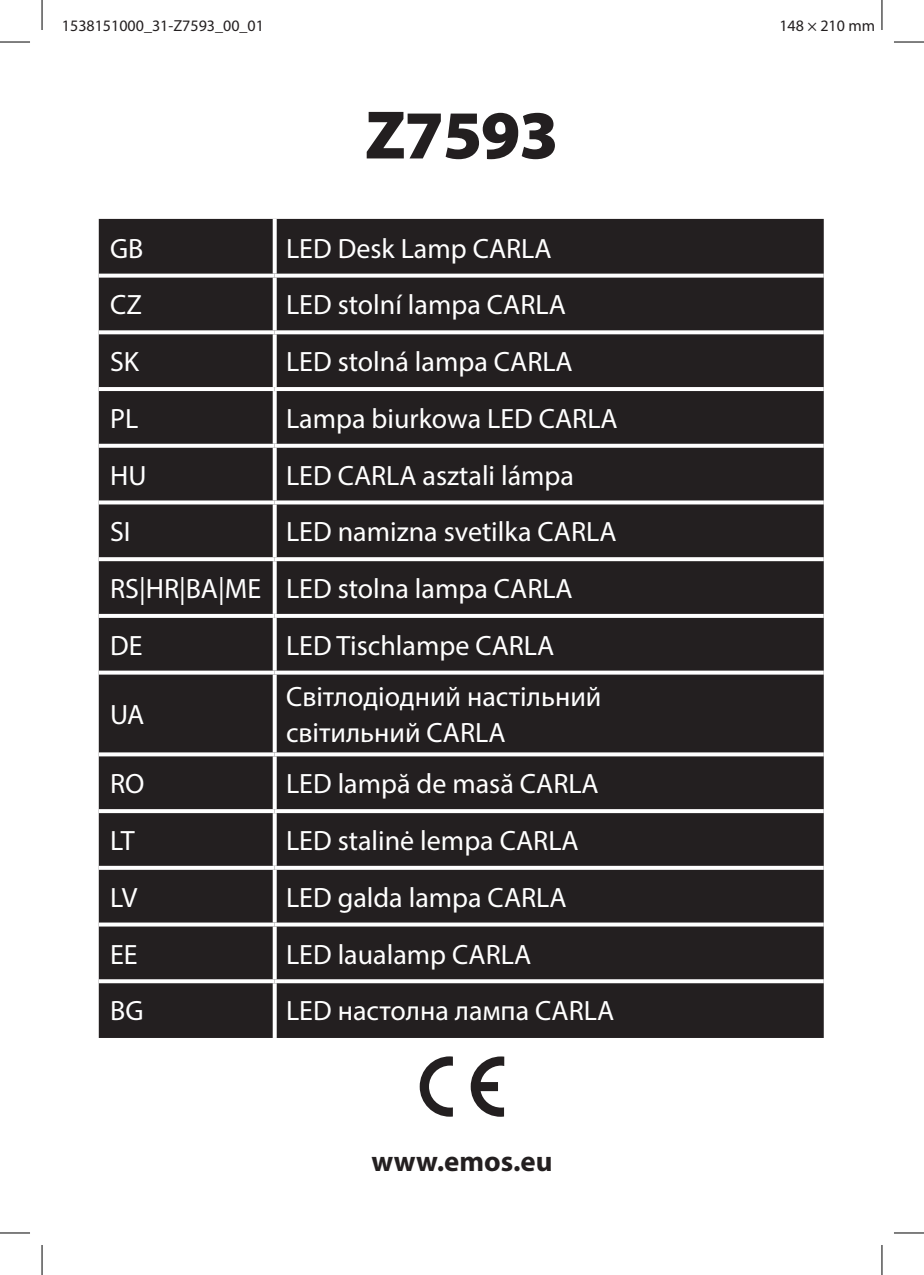
<style>
.page{position:relative;width:924px;height:1275px;background:#fff}
.page>*{position:absolute;margin:0;border:0;box-sizing:border-box;transform-origin:0 0}
.t1{font:900 69px "Myriad Pro";letter-spacing:-.02em;color:#231f20}
.t2{font:700 28.8px "Myriad Pro";color:#231f20}
.t3{font:28px/56.6px "Myriad Pro";color:#fff}
.t4{font:16px "Myriad Pro";color:#231f20}
</style>
<div class="page">
<div style="left:99px;top:219px;width:724px;height:819px;background:#231f20"></div>
<svg style="left:272px;top:219px;width:4px;height:55px"></svg>
<svg style="left:99px;top:274px;width:175px;height:4px"></svg>
<svg style="left:274px;top:274px;width:549px;height:4px"></svg>
<svg style="left:272px;top:278px;width:4px;height:52px"></svg>
<svg style="left:99px;top:330px;width:175px;height:4px"></svg>
<svg style="left:274px;top:330px;width:549px;height:4px"></svg>
<svg style="left:272px;top:334px;width:4px;height:53px"></svg>
<hr style="left:99px;top:387px;width:175px;height:4px;background:#fff">
<hr style="left:274px;top:387px;width:549px;height:4px;background:#fff">
<svg style="left:272px;top:391px;width:4px;height:53px"></svg>
<svg style="left:99px;top:444px;width:175px;height:4px"></svg>
<svg style="left:274px;top:444px;width:549px;height:4px"></svg>
<svg style="left:272px;top:448px;width:4px;height:52px"></svg>
<svg style="left:99px;top:500px;width:175px;height:4px"></svg>
<svg style="left:274px;top:500px;width:549px;height:4px"></svg>
<svg style="left:272px;top:504px;width:4px;height:53px"></svg>
<svg style="left:99px;top:557px;width:175px;height:4px"></svg>
<svg style="left:274px;top:557px;width:549px;height:4px"></svg>
<svg style="left:272px;top:561px;width:4px;height:53px"></svg>
<svg style="left:99px;top:614px;width:175px;height:4px"></svg>
<svg style="left:274px;top:614px;width:549px;height:4px"></svg>
<svg style="left:272px;top:618px;width:4px;height:52px"></svg>
<svg style="left:99px;top:670px;width:175px;height:4px"></svg>
<svg style="left:274px;top:670px;width:549px;height:4px"></svg>
<svg style="left:272px;top:674px;width:4px;height:78px"></svg>
<svg style="left:99px;top:752px;width:175px;height:4px"></svg>
<svg style="left:274px;top:752px;width:549px;height:4px"></svg>
<svg style="left:272px;top:756px;width:4px;height:53px"></svg>
<svg style="left:99px;top:809px;width:175px;height:4px"></svg>
<svg style="left:274px;top:809px;width:549px;height:4px"></svg>
<svg style="left:272px;top:813px;width:4px;height:53px"></svg>
<svg style="left:99px;top:866px;width:175px;height:4px"></svg>
<svg style="left:274px;top:866px;width:549px;height:4px"></svg>
<svg style="left:272px;top:870px;width:4px;height:52px"></svg>
<svg style="left:99px;top:922px;width:175px;height:4px"></svg>
<svg style="left:274px;top:922px;width:549px;height:4px"></svg>
<svg style="left:272px;top:926px;width:4px;height:53px"></svg>
<svg style="left:99px;top:979px;width:175px;height:4px"></svg>
<svg style="left:274px;top:979px;width:549px;height:4px"></svg>
<svg style="left:272px;top:983px;width:4px;height:55px"></svg>
<svg style="left:419px;top:1056px;width:85px;height:60px"></svg>
<hr style="left:0;top:42px;width:30px;height:1px;background:#000">
<hr style="left:893px;top:42px;width:30px;height:1px;background:#000">
<hr style="left:0;top:1232px;width:30px;height:1px;background:#000">
<hr style="left:893px;top:1232px;width:30px;height:1px;background:#000">
<hr style="left:42px;top:0;width:1px;height:30px;background:#000">
<hr style="left:42px;top:1245px;width:1px;height:30px;background:#000">
<hr style="left:881px;top:0;width:1px;height:30px;background:#000">
<hr style="left:881px;top:1245px;width:1px;height:30px;background:#000">
<p class="t4" style="left:62px;top:16px;width:203px">1538151000_31-Z7593_00_01</p>
<p class="t4" style="left:779px;top:16px;width:97px">148 × 210 mm</p>
<h1 class="t1" style="left:365px;top:89px;width:195px">Z7593</h1>
<p class="t3" style="left:110px;top:220px;width:35px">GB</p>
<p class="t3" style="left:286px;top:220px;width:267px">LED Desk Lamp CARLA</p>
<p class="t3" style="left:110px;top:276px;width:33px">CZ</p>
<p class="t3" style="left:286px;top:276px;width:281px">LED stolní lampa CARLA</p>
<p class="t3" style="left:110px;top:333px;width:30px">SK</p>
<p class="t3" style="left:286px;top:333px;width:288px">LED stolná lampa CARLA</p>
<p class="t3" style="left:110px;top:390px;width:30px">PL</p>
<p class="t3" style="left:286px;top:390px;width:333px">Lampa biurkowa LED CARLA</p>
<p class="t3" style="left:110px;top:446px;width:38px">HU</p>
<p class="t3" style="left:286px;top:446px;width:289px">LED CARLA asztali lámpa</p>
<p class="t3" style="left:110px;top:503px;width:22px">SI</p>
<p class="t3" style="left:110px;top:503px;width:507px;text-indent:176px">LED namizna svetilka CARLA<br>RS|HR|BA|ME LED stolna lampa CARLA<br>DE</p>
<p class="t3" style="left:286px;top:616px;width:269px">LED Tischlampe CARLA</p>
<p class="t3" style="left:110px;top:686px;width:36px">UA</p>
<p class="t3" style="left:286px;top:678px;width:317px;line-height:36.4px">Світлодіодний настільний світильний CARLA</p>
<p class="t3" style="left:110px;top:755px;width:36px">RO</p>
<p class="t3" style="left:286px;top:755px;width:314px">LED lampă de masă CARLA</p>
<p class="t3" style="left:110px;top:812px;width:26px">LT</p>
<p class="t3" style="left:286px;top:812px;width:294px">LED stalinė lempa CARLA</p>
<p class="t3" style="left:110px;top:868px;width:29px">LV</p>
<p class="t3" style="left:286px;top:868px;width:282px">LED galda lampa CARLA</p>
<p class="t3" style="left:110px;top:925px;width:29px">EE</p>
<p class="t3" style="left:286px;top:925px;width:246px">LED laualamp CARLA</p>
<p class="t3" style="left:110px;top:982px;width:35px">BG</p>
<p class="t3" style="left:286px;top:982px;width:329px">LED настолна лампа CARLA</p>
<p class="t2" style="left:371px;top:1142px;width:182px">www.emos.eu</p>
</div>
